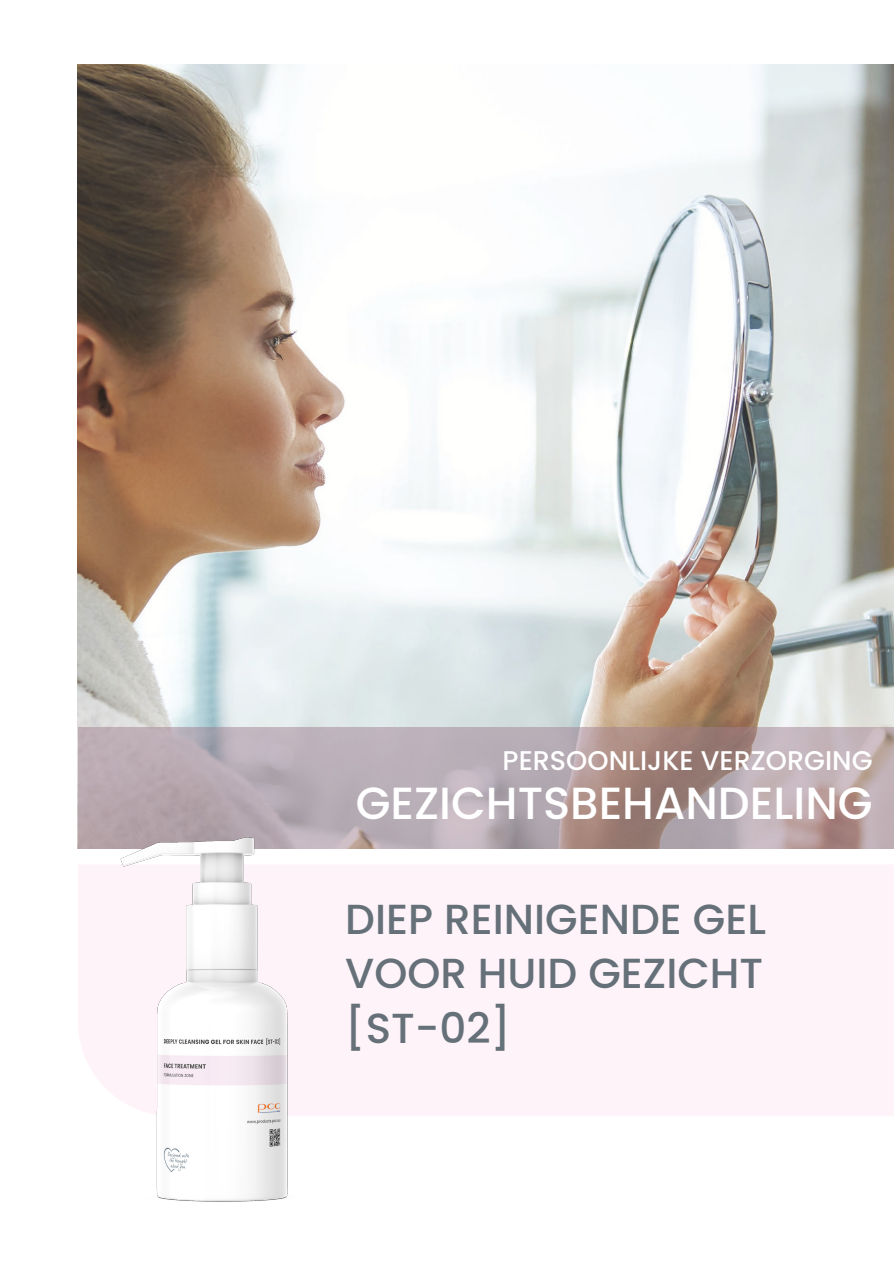
<style>
.page{position:relative;width:894px;height:1264px;background:#fff}
.page>*{position:absolute;margin:0;border:0;box-sizing:border-box;transform-origin:0 0}
.t1{font:500 45px "Poppins";color:#fff}
.t2{font:500 42px/54.6px "Poppins";color:#657079;text-align:justify}
.t3{font:500 27px "Poppins";color:#fff}
</style>
<div class="page">
<img style="left:78px;top:64px;width:815px;height:663px">
<div style="left:78px;top:865px;width:815px;height:250px;background:#fef3f9"></div>
<div style="left:78px;top:727px;width:815px;height:121px;background:#a18192;opacity:.5"></div>
<img style="left:120px;top:836px;width:195px;height:366px">
<p class="t3" style="left:502px;top:741px;width:371px">PERSOONLIJKE VERZORGING</p>
<p class="t1" style="left:355px;top:772px;width:518px">GEZICHTSBEHANDELING</p>
<p class="t2" style="left:345px;top:891px;width:422px">DIEP REINIGENDE GEL VOOR HUID GEZICHT [ST-02]</p>
</div>
